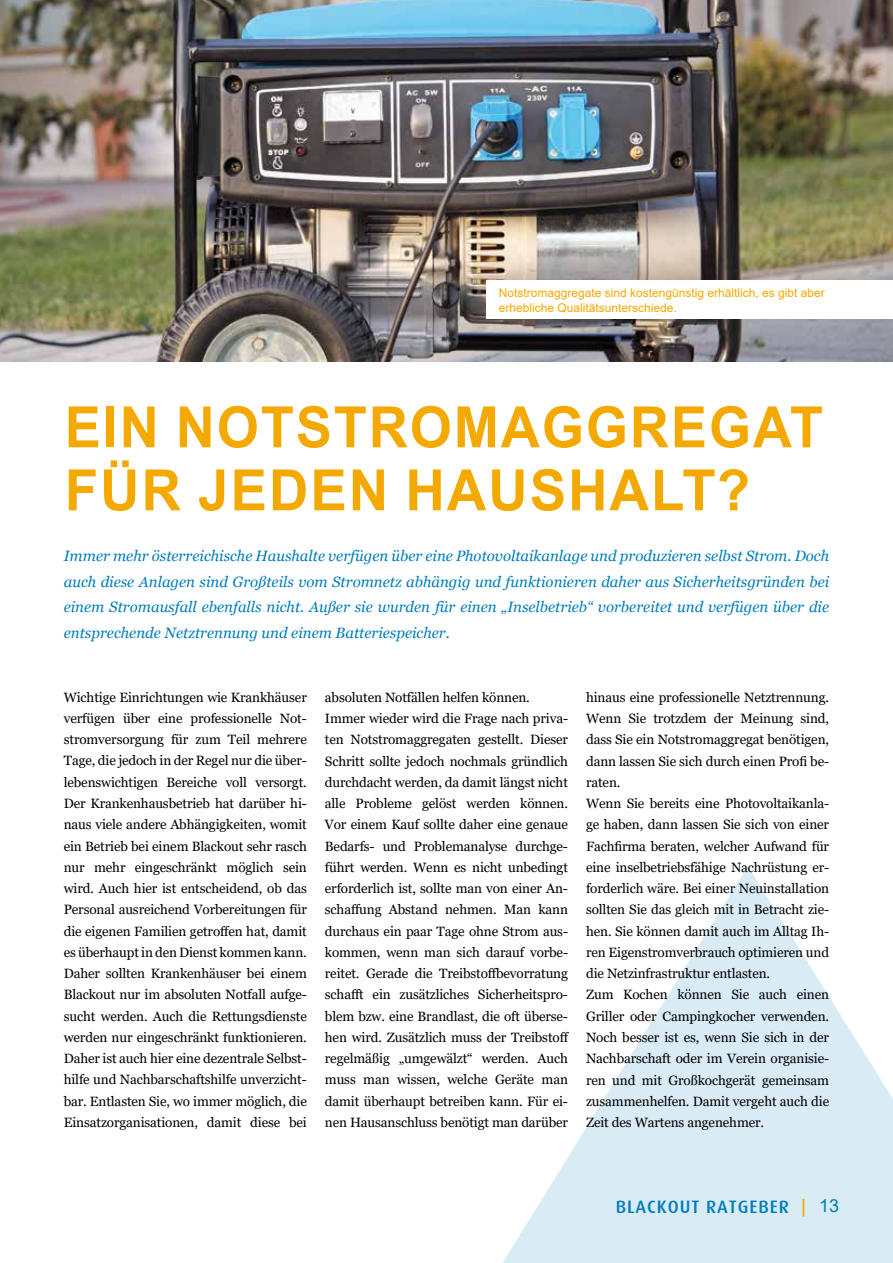
<style>
.page{position:relative;width:893px;height:1263px;background:#fff}
.page>*{position:absolute;margin:0;border:0;box-sizing:border-box;transform-origin:0 0}
.t1{font:700 57px/63px "Arial";letter-spacing:.035em;color:#f4a900;scale:.95 1}
.t2{font:500 18px "Dax";letter-spacing:.05em;color:#007dbb}
.t3{font:italic 15px/25.5px "Georgia";color:#007dbb;text-align:justify}
.t4{font:13.5px/21.3px "Georgia";letter-spacing:-.01em;color:#000}
.t5{font:12px/15px "Arial";color:#f4a900}
.s1{color:#f4a900}
.s2{font-family:"Arial";font-weight:400}
</style>
<div class="page">
<svg style="left:503px;top:866px;width:390px;height:397px;fill:#d9ebf5"></svg>
<img style="left:0;top:0;width:893px;height:361px">
<div style="left:486px;top:281px;width:407px;height:38px;background:#fff"></div>
<p class="t5" style="left:499px;top:285px;width:328px">Notstromaggregate sind kostengünstig erhältlich, es gibt aber erhebliche Qualitätsunterschiede.</p>
<h1 class="t1" style="left:65px;top:396px;width:800px">EIN NOTSTROMAGGREGAT<br>FÜR JEDEN HAUSHALT?</h1>
<p class="t3" style="left:64px;top:543px;width:767px">Immer mehr österreichische Haushalte verfügen über eine Photovoltaikanlage und produzieren selbst Strom. Doch auch diese Anlagen sind Großteils vom Stromnetz abhängig und funktionieren daher aus Sicherheitsgründen bei einem Stromausfall ebenfalls nicht. Außer sie wurden für einen „Inselbetrieb“ vorbereitet und verfügen über die entsprechende Netztrennung und einem Batteriespeicher.</p>
<p class="t4" style="left:64px;top:687px;width:245px;text-align:justify">Wichtige Einrichtungen wie Krankhäuser verfügen über eine professionelle Not&shy;stromversorgung für zum Teil mehrere Tage, die jedoch in der Regel nur die über&shy;lebenswichtigen Bereiche voll versorgt.<br>Der Krankenhausbetrieb hat darüber hi&shy;naus viele andere Abhängigkeiten, womit ein Betrieb bei einem Blackout sehr rasch nur mehr eingeschränkt möglich sein wird. Auch hier ist entscheidend, ob das Personal ausreichend Vorbereitungen für die eigenen Familien getroffen hat, damit es überhaupt in den Dienst kommen kann.<br>Daher sollten Krankenhäuser bei einem Blackout nur im absoluten Notfall aufge&shy;sucht werden. Auch die Rettungsdienste werden nur eingeschränkt funktionieren.<br>Daher ist auch hier eine dezentrale Selbst&shy;hilfe und Nachbarschaftshilfe unverzicht&shy;bar. Entlasten Sie, wo immer möglich, die Einsatzorganisationen, damit diese bei</p>
<p class="t4" style="left:325px;top:687px;width:246px">absoluten Notfällen helfen können.<br>Immer wieder wird die Frage nach priva&shy;ten Notstromaggregaten gestellt. Dieser Schritt sollte jedoch nochmals gründlich durchdacht werden, da damit längst nicht alle Probleme gelöst werden können.<br>Vor einem Kauf sollte daher eine genaue Bedarfs- und Problemanalyse durchge&shy;führt werden. Wenn es nicht unbedingt erforderlich ist, sollte man von einer An&shy;schaffung Abstand nehmen. Man kann durchaus ein paar Tage ohne Strom aus&shy;kommen, wenn man sich darauf vorbe&shy;reitet. Gerade die Treibstoffbevorratung schafft ein zusätzliches Sicherheitspro&shy;blem bzw. eine Brandlast, die oft überse&shy;hen wird. Zusätzlich muss der Treibstoff regelmäßig „umgewälzt“ werden. Auch muss man wissen, welche Geräte man damit überhaupt betreiben kann. Für ei&shy;nen Hausanschluss benötigt man darüber</p>
<p class="t4" style="left:586px;top:687px;width:245px">hinaus eine professionelle Netztrennung.<br>Wenn Sie trotzdem der Meinung sind, dass Sie ein Notstromaggregat benötigen, dann lassen Sie sich durch einen Profi be&shy;raten.<br>Wenn Sie bereits eine Photovoltaikanla&shy;ge haben, dann lassen Sie sich von einer Fachfirma beraten, welcher Aufwand für eine inselbetriebsfähige Nachrüstung er&shy;forderlich wäre. Bei einer Neuinstallation sollten Sie das gleich mit in Betracht zie&shy;hen. Sie können damit auch im Alltag Ih&shy;ren Eigenstromverbrauch optimieren und die Netzinfrastruktur entlasten.<br>Zum Kochen können Sie auch einen Griller oder Campingkocher verwenden.<br>Noch besser ist es, wenn Sie sich in der Nachbarschaft oder im Verein organisie&shy;ren und mit Großkochgerät gemeinsam zusammenhelfen. Damit vergeht auch die Zeit des Wartens angenehmer.</p>
<h2 class="t2" style="left:616px;top:1196px;width:225px">BLACKOUT RATGEBER <span class="s1">|</span> <span class="s2">13</span></h2>
</div>
